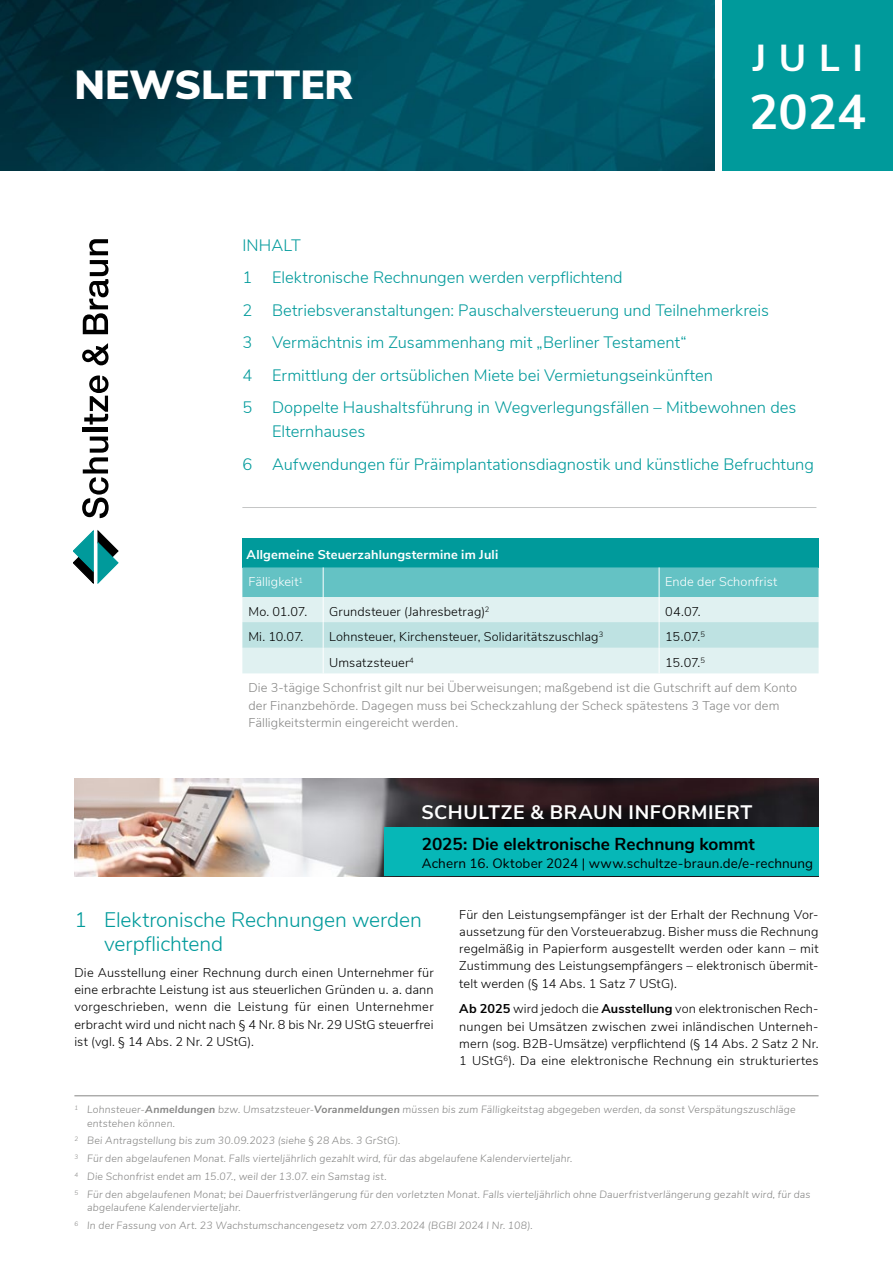
<style>
.page{position:relative;width:893px;height:1263px;background:#fff}
.page>*{position:absolute;margin:0;border:0;box-sizing:border-box;transform-origin:0 0}
.t1{font:700 48.9px "Nunito Sans";color:#fff}
.t2{font:900 40.5px "Nunito Sans";color:#fff}
.t3{font:700 37.5px "Nunito Sans";color:#fff}
.t4{font:300 21px/24px "Nunito Sans";letter-spacing:-.005em;color:#009a9b}
.t5{font:700 19.5px "Nunito Sans";letter-spacing:.03em;color:#fff}
.t6{font:700 17.25px "Nunito Sans";color:#000}
.t7{font:300 16.5px/32.5px "Nunito Sans";color:#009a9b}
.t8{font:13.5px "Nunito Sans";letter-spacing:.01em;color:#000}
.t9{font:300 12.75px/17.2px "Nunito Sans";letter-spacing:.01em;color:#000;text-align:justify}
.t10{font:300 12.75px/25.7px "Nunito Sans";letter-spacing:.01em;color:#878786}
.t11{font:700 12.75px/27.3px "Nunito Sans";letter-spacing:.02em;color:#fff}
.t12{font:300 12.75px "Nunito Sans";letter-spacing:.01em;color:#fff}
.t13{font:italic 300 10.5px/17.7px "Nunito Sans";letter-spacing:.015em;color:#878786}
.s1{font-weight:300}
.s2{color:#000}
.s3{font-weight:700}
</style>
<div class="page">
<img style="left:0;top:0;width:714px;height:170px">
<div style="left:242px;top:538px;width:577px;height:29px;background:#009a9b"></div>
<svg style="left:242px;top:567px;width:577px;height:106px;background:#b4e0e0"></svg>
<svg style="left:82px;top:437px;width:27px;height:81px"></svg>
<hr style="left:83px;top:428px;width:25px;height:4px;background:#000">
<svg style="left:84px;top:375px;width:25px;height:50px"></svg>
<svg style="left:82px;top:343px;width:27px;height:22px"></svg>
<svg style="left:83px;top:239px;width:26px;height:95px"></svg>
<svg style="left:73px;top:530px;width:45px;height:53px"></svg>
<hr style="left:242px;top:507px;width:574px;height:1px;background:#c5c6c6">
<hr style="left:74px;top:1095px;width:745px;height:1px;background:#878786">
<div style="left:723px;top:0;width:170px;height:170px;background:#009a9b"></div>
<img style="left:74px;top:778px;width:745px;height:98px">
<div style="left:385px;top:827px;width:434px;height:49px;background:#06b7b7"></div>
<h2 class="t2" style="left:74px;top:55px;width:280px">NEWSLETTER</h2>
<h3 class="t3" style="left:753px;top:30px;width:54px">J ULI</h3>
<h1 class="t1" style="left:749px;top:76px;width:119px">2024</h1>
<p class="t7" style="left:242px;top:228px;width:556px">INHALT<br>1 Elektronische Rechnungen werden verpflichtend<br>2 Betriebsveranstaltungen: Pauschalversteuerung und Teilnehmerkreis<br>3 Vermächtnis im Zusammenhang mit „Berliner Testament“<br>4 Ermittlung der ortsüblichen Miete bei Vermietungseinkünften<br>5 Doppelte Haushaltsführung in Wegverlegungsfällen – Mitbewohnen des</p>
<p class="t7" style="left:242px;top:414px;width:573px;text-indent:30px">Elternhauses<br>6 Aufwendungen für Präimplantationsdiagnostik und künstliche Befruchtung</p>
<p class="t11" style="left:247px;top:540px;width:253px">Allgemeine Steuerzahlungstermine im Juli<br><span class="s1">Fälligkeit</span><sup>1</sup></p>
<p class="t12" style="left:665px;top:573px;width:114px">Ende der Schonfrist</p>
<p class="t9" style="left:248px;top:602px;width:60px">Mo. 01.07.</p>
<p class="t9" style="left:329px;top:602px;width:162px">Grundsteuer (Jahresbetrag)<sup>2</sup></p>
<p class="t9" style="left:665px;top:602px;width:37px">04.07.</p>
<p class="t9" style="left:248px;top:627px;width:56px">Mi. 10.07.</p>
<p class="t9" style="left:329px;top:627px;width:276px">Lohnsteuer, Kirchensteuer, Solidaritätszuschlag<sup>3</sup></p>
<p class="t9" style="left:665px;top:627px;width:42px">15.07.<sup>5</sup></p>
<p class="t9" style="left:329px;top:653px;width:86px">Umsatzsteuer<sup>4</sup></p>
<p class="t10" style="left:248px;top:649px;width:550px;text-indent:417px"><span class="s2">15.07.</span><sup>5<br></sup>Die 3-tägige Schonfrist gilt nur bei Überweisungen; maßgebend ist die Gutschrift auf dem Konto</p>
<p class="t10" style="left:248px;top:696px;width:533px;line-height:17.2px">der Finanzbehörde. Dagegen muss bei Scheckzahlung der Scheck spätestens 3 Tage vor dem<br>Fälligkeitstermin eingereicht werden.</p>
<h3 class="t5" style="left:421px;top:798px;width:332px">Schultze &amp; Braun informiert</h3>
<h3 class="t6" style="left:422px;top:831px;width:335px">2025: Die elektronische Rechnung kommt</h3>
<p class="t8" style="left:422px;top:853px;width:393px">Achern 16. Oktober 2024 | www.schultze-braun.de/e-rechnung</p>
<h3 class="t4" style="left:104px;top:906px;width:319px;text-indent:-30px">1 Elektronische Rechnungen werden verpflichtend</h3>
<p class="t9" style="left:74px;top:963px;width:361px">Die Ausstellung einer Rechnung durch einen Unternehmer für eine erbrachte Leistung ist aus steuerlichen Gründen u. a. dann vorgeschrieben, wenn die Leistung für einen Unternehmer erbracht wird und nicht nach § 4 Nr. 8 bis Nr. 29 UStG steuerfrei ist (vgl. § 14 Abs. 2 Nr. 2 UStG).</p>
<p class="t9" style="left:459px;top:905px;width:361px">Für den Leistungsempfänger ist der Erhalt der Rechnung Vor&shy;aussetzung für den Vorsteuerabzug. Bisher muss die Rechnung regelmäßig in Papierform ausgestellt werden oder kann – mit Zustimmung des Leistungsempfängers – elektronisch übermit&shy;telt werden (§ 14 Abs. 1 Satz 7 UStG).</p>
<p class="t9" style="left:459px;top:1000px;width:361px"><span class="s3">Ab 2025</span> wird jedoch die <span class="s3">Ausstellung</span> von elektronischen Rech&shy;nungen bei Umsätzen zwischen zwei inländischen Unterneh&shy;mern (sog. B2B-Umsätze) verpflichtend (§ 14 Abs. 2 Satz 2 Nr.<br>1 UStG<sup>6</sup>). Da eine elektronische Rechnung ein strukturiertes</p>
<p class="t13" style="left:87px;top:1102px;width:710px;line-height:13.5px;text-indent:-13px"><sup>1</sup> Lohnsteuer-<span class="s3">Anmeldungen</span> bzw. Umsatzsteuer-<span class="s3">Voranmeldungen</span> müssen bis zum Fälligkeitstag abgegeben werden, da sonst Verspätungszuschläge entstehen können.</p>
<p class="t13" style="left:74px;top:1131px;width:737px"><sup>2</sup> Bei Antragstellung bis zum 30.09.2023 (siehe § 28 Abs. 3 GrStG).<br><sup>3</sup> Für den abgelaufenen Monat. Falls vierteljährlich gezahlt wird, für das abgelaufene Kalendervierteljahr.<br><sup>4</sup> Die Schonfrist endet am 15.07., weil der 13.07. ein Samstag ist.<br><sup>5</sup> Für den abgelaufenen Monat; bei Dauerfristverlängerung für den vorletzten Monat. Falls vierteljährlich ohne Dauerfristverlängerung gezahlt wird, für das</p>
<p class="t13" style="left:74px;top:1198px;width:460px;text-indent:13px">abgelaufene Kalendervierteljahr.<br><sup>6</sup> In der Fassung von Art. 23 Wachstumschancengesetz vom 27.03.2024 (BGBl 2024 I Nr. 108).</p>
</div>
